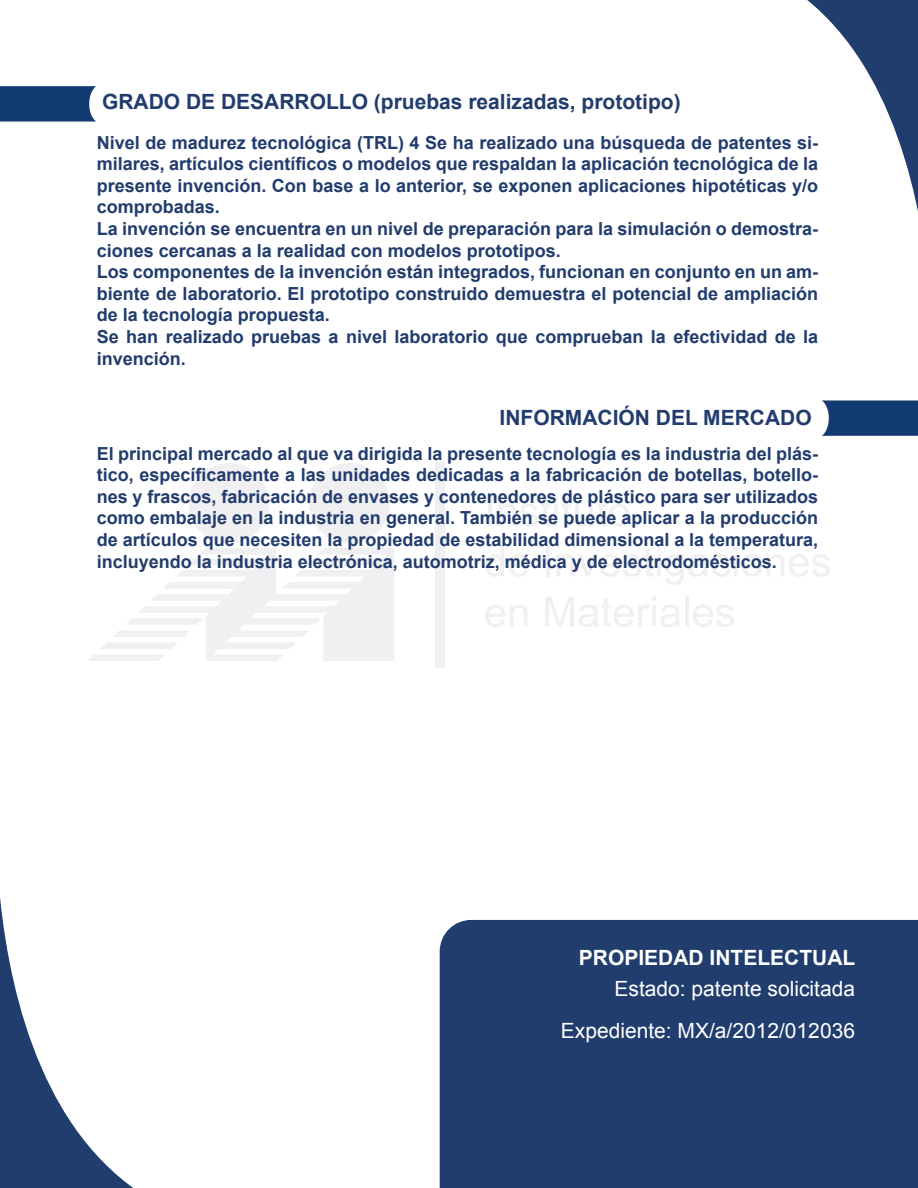
<style>
.page{position:relative;width:918px;height:1188px;background:#fff}
.page>*{position:absolute;margin:0;border:0;box-sizing:border-box;transform-origin:0 0}
.t1{font:700 21px "Arial";color:#213c6d}
.t2{font:21px "Arial";color:#fff}
.t3{font:700 21px "Arial";color:#fff}
.t4{font:700 18px/21.6px "Arial";color:#213c6d;text-align:justify}
</style>
<div class="page">
<div style="left:440px;top:920px;width:478px;height:268px;background:#213d6e"></div>
<svg style="left:807px;top:0;width:111px;height:211px"></svg>
<svg style="left:0;top:897px;width:132px;height:290px"></svg>
<div style="left:435px;top:463px;width:10px;height:205px;background:#f0f0f2"></div>
<div style="left:189px;top:463px;width:80px;height:81px;background:#f0f0f2;border-radius:50%"></div>
<div style="left:309px;top:463px;width:81px;height:81px;background:#f0f0f2;border-radius:50%"></div>
<svg style="left:88px;top:548px;width:306px;height:113px"></svg>
<hr style="left:488px;top:496px;width:4px;height:30px;background:#f0f0f2">
<svg style="left:498px;top:496px;width:131px;height:30px"></svg>
<svg style="left:485px;top:546px;width:44px;height:31px"></svg>
<hr style="left:546px;top:546px;width:4px;height:30px;background:#f0f0f2">
<svg style="left:557px;top:546px;width:273px;height:39px"></svg>
<svg style="left:485px;top:605px;width:42px;height:22px"></svg>
<svg style="left:545px;top:597px;width:135px;height:30px"></svg>
<hr style="left:685px;top:597px;width:3px;height:30px;background:#f0f0f2">
<svg style="left:693px;top:605px;width:41px;height:22px"></svg>
<div style="left:671px;top:968px;width:92px;height:92px;background:#213d6e;border-radius:50%"></div>
<div style="left:809px;top:968px;width:93px;height:92px;background:#213d6e;border-radius:50%"></div>
<div style="left:562px;top:1065px;width:345px;height:123px;background:#213d6e"></div>
<img style="left:0;top:86px;width:96px;height:36px">
<img style="left:822px;top:400px;width:96px;height:36px">
<p class="t1" style="left:102px;top:87px;width:580px">GRADO DE DESARROLLO (pruebas realizadas, prototipo)</p>
<p class="t4" style="left:97px;top:132px;width:723px">Nivel de madurez tecnológica (TRL) 4 Se ha realizado una búsqueda de patentes si&shy;milares, artículos científicos o modelos que respaldan la aplicación tecnológica de la presente invención. Con base a lo anterior, se exponen aplicaciones hipotéticas y/o comprobadas.</p>
<p class="t4" style="left:97px;top:219px;width:723px">La invención se encuentra en un nivel de preparación para la simulación o demostra&shy;ciones cercanas a la realidad con modelos prototipos.</p>
<p class="t4" style="left:97px;top:262px;width:723px">Los componentes de la invención están integrados, funcionan en conjunto en un am&shy;biente de laboratorio. El prototipo construido demuestra el potencial de ampliación de la tecnología propuesta.</p>
<p class="t4" style="left:97px;top:327px;width:723px">Se han realizado pruebas a nivel laboratorio que comprueban la efectividad de la invención.</p>
<p class="t1" style="left:500px;top:404px;width:314px">INFORMACIÓN DEL MERCADO</p>
<p class="t4" style="left:97px;top:443px;width:723px">El principal mercado al que va dirigida la presente tecnología es la industria del plás&shy;tico, específicamente a las unidades dedicadas a la fabricación de botellas, botello&shy;nes y frascos, fabricación de envases y contenedores de plástico para ser utilizados como embalaje en la industria en general. También se puede aplicar a la producción de artículos que necesiten la propiedad de estabilidad dimensional a la temperatura, incluyendo la industria electrónica, automotriz, médica y de electrodomésticos.</p>
<p class="t3" style="left:579px;top:943px;width:278px">PROPIEDAD INTELECTUAL</p>
<p class="t2" style="left:615px;top:975px;width:242px">Estado: patente solicitada</p>
<p class="t2" style="left:561px;top:1017px;width:296px">Expediente: MX/a/2012/012036</p>
</div>
